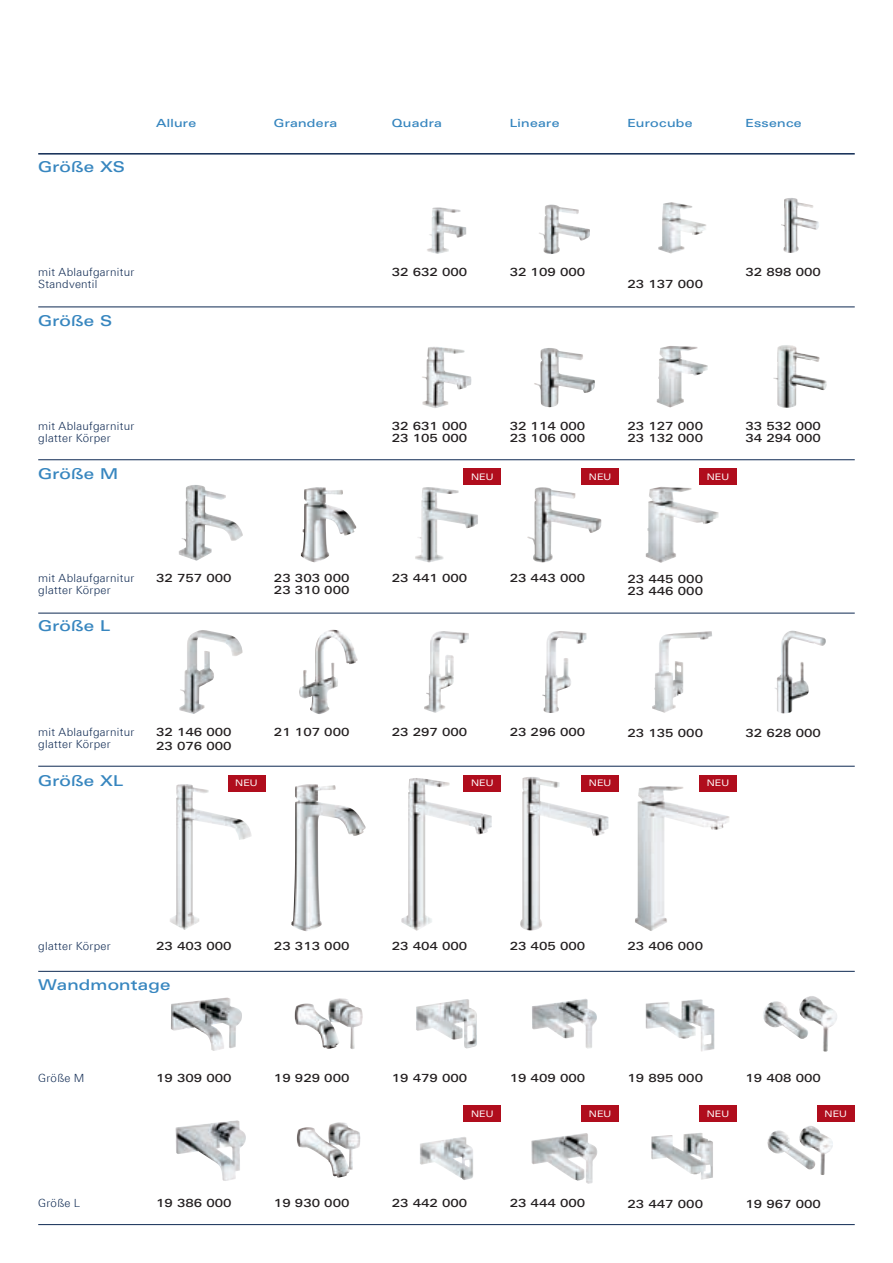
<style>
.page{position:relative;width:893px;height:1263px;background:#fff}
.page>*{position:absolute;margin:0;border:0;box-sizing:border-box;transform-origin:0 0}
.t1{font:500 15px "Linotype Univers 540 Ex";letter-spacing:.015em;color:#3786bf}
.t2{font:500 11.25px/12px "Linotype Univers 540 Ex";color:#231f20}
.t3{font:300 11.25px/12px "Linotype Univers 330";letter-spacing:.025em;color:#0e2952}
.t4{font:500 11.25px "Linotype Univers 540 Ex";letter-spacing:.025em;color:#3786bf}
.t5{font:9px "Linotype Univers 440 Extended";letter-spacing:.01em;color:#fff}
</style>
<div class="page">
<hr style="left:38px;top:153px;width:817px;height:2px;background:#0e2952">
<img style="left:179px;top:485px;width:64px;height:76px">
<img style="left:171px;top:997px;width:71px;height:54px">
<img style="left:179px;top:630px;width:63px;height:84px">
<img style="left:175px;top:1120px;width:71px;height:61px">
<img style="left:170px;top:784px;width:82px;height:146px">
<img style="left:301px;top:487px;width:55px;height:75px">
<img style="left:295px;top:998px;width:68px;height:51px">
<img style="left:299px;top:630px;width:56px;height:84px">
<img style="left:297px;top:1122px;width:63px;height:55px">
<img style="left:291px;top:784px;width:75px;height:147px">
<img style="left:427px;top:207px;width:39px;height:47px">
<img style="left:422px;top:347px;width:49px;height:61px">
<img style="left:415px;top:487px;width:63px;height:76px">
<img style="left:416px;top:999px;width:61px;height:50px">
<img style="left:424px;top:631px;width:45px;height:82px">
<img style="left:420px;top:1137px;width:53px;height:43px">
<img style="left:401px;top:778px;width:91px;height:153px">
<img style="left:539px;top:205px;width:51px;height:49px">
<img style="left:534px;top:348px;width:61px;height:59px">
<img style="left:527px;top:487px;width:74px;height:75px">
<img style="left:532px;top:999px;width:65px;height:50px">
<img style="left:542px;top:631px;width:44px;height:82px">
<img style="left:531px;top:1133px;width:67px;height:51px">
<img style="left:520px;top:777px;width:88px;height:153px">
<img style="left:658px;top:202px;width:48px;height:52px">
<img style="left:657px;top:346px;width:51px;height:61px">
<img style="left:646px;top:487px;width:73px;height:76px">
<img style="left:646px;top:999px;width:68px;height:52px">
<img style="left:652px;top:631px;width:60px;height:82px">
<img style="left:651px;top:1133px;width:62px;height:47px">
<img style="left:635px;top:786px;width:94px;height:145px">
<img style="left:781px;top:198px;width:38px;height:55px">
<img style="left:773px;top:345px;width:54px;height:63px">
<img style="left:763px;top:996px;width:74px;height:56px">
<img style="left:775px;top:630px;width:51px;height:83px">
<img style="left:767px;top:1126px;width:66px;height:49px">
<hr style="left:38px;top:306px;width:817px;height:1px;background:#0e2952">
<hr style="left:38px;top:459px;width:817px;height:1px;background:#0e2952">
<hr style="left:38px;top:613px;width:817px;height:1px;background:#0e2952">
<hr style="left:38px;top:766px;width:817px;height:1px;background:#0e2952">
<hr style="left:38px;top:971px;width:817px;height:1px;background:#0e2952">
<div style="left:463px;top:468px;width:38px;height:17px;background:#b00d1d"></div>
<div style="left:581px;top:468px;width:38px;height:17px;background:#b00d1d"></div>
<div style="left:699px;top:468px;width:38px;height:17px;background:#b00d1d"></div>
<div style="left:463px;top:1106px;width:38px;height:16px;background:#b00d1d"></div>
<div style="left:581px;top:1106px;width:38px;height:16px;background:#b00d1d"></div>
<div style="left:699px;top:1106px;width:38px;height:16px;background:#b00d1d"></div>
<div style="left:817px;top:1106px;width:38px;height:16px;background:#b00d1d"></div>
<div style="left:228px;top:775px;width:37px;height:16px;background:#b00d1d"></div>
<div style="left:463px;top:775px;width:38px;height:16px;background:#b00d1d"></div>
<div style="left:581px;top:775px;width:38px;height:16px;background:#b00d1d"></div>
<div style="left:699px;top:775px;width:38px;height:16px;background:#b00d1d"></div>
<hr style="left:38px;top:1224px;width:817px;height:1px;background:#0e2952">
<h1 class="t1" style="left:38px;top:158px;width:88px">Größe XS</h1>
<p class="t4" style="left:156px;top:116px;width:42px">Allure</p>
<p class="t4" style="left:274px;top:116px;width:65px">Grandera</p>
<p class="t4" style="left:392px;top:116px;width:52px">Quadra</p>
<p class="t4" style="left:510px;top:116px;width:51px">Lineare</p>
<p class="t4" style="left:627px;top:116px;width:66px">Eurocube</p>
<p class="t4" style="left:745px;top:116px;width:58px">Essence</p>
<p class="t3" style="left:38px;top:266px;width:98px">mit Ablaufgarnitur<br>Standventil</p>
<h1 class="t1" style="left:38px;top:311px;width:75px">Größe S</h1>
<p class="t2" style="left:392px;top:266px;width:77px">32 632 000</p>
<p class="t2" style="left:510px;top:266px;width:77px">32 109 000</p>
<p class="t2" style="left:627px;top:278px;width:77px">23 137 000</p>
<p class="t2" style="left:745px;top:266px;width:77px">32 898 000</p>
<p class="t3" style="left:38px;top:420px;width:98px">mit Ablaufgarnitur glatter Körper</p>
<p class="t2" style="left:392px;top:420px;width:77px">32 631 000<br>23 105 000</p>
<p class="t2" style="left:510px;top:420px;width:77px">32 114 000<br>23 106 000</p>
<p class="t2" style="left:627px;top:420px;width:77px">23 127 000<br>23 132 000</p>
<p class="t2" style="left:745px;top:420px;width:77px">33 532 000<br>34 294 000</p>
<h1 class="t1" style="left:38px;top:464px;width:81px">Größe M</h1>
<p class="t5" style="left:471px;top:471px;width:24px">NEU</p>
<p class="t5" style="left:589px;top:471px;width:24px">NEU</p>
<p class="t5" style="left:707px;top:471px;width:24px">NEU</p>
<p class="t3" style="left:38px;top:572px;width:98px">mit Ablaufgarnitur glatter Körper</p>
<p class="t2" style="left:156px;top:572px;width:77px">32 757 000</p>
<p class="t2" style="left:274px;top:572px;width:77px">23 303 000<br>23 310 000</p>
<p class="t2" style="left:392px;top:572px;width:77px">23 441 000</p>
<p class="t2" style="left:510px;top:572px;width:77px">23 443 000</p>
<p class="t2" style="left:627px;top:572px;width:77px">23 445 000<br>23 446 000</p>
<h1 class="t1" style="left:38px;top:617px;width:74px">Größe L</h1>
<p class="t3" style="left:38px;top:726px;width:98px">mit Ablaufgarnitur glatter Körper</p>
<h1 class="t1" style="left:38px;top:771px;width:87px">Größe XL</h1>
<p class="t2" style="left:156px;top:725px;width:77px;line-height:13.5px">32 146 000<br>23 076 000</p>
<p class="t2" style="left:274px;top:726px;width:77px">21 107 000</p>
<p class="t2" style="left:392px;top:726px;width:77px">23 297 000</p>
<p class="t2" style="left:510px;top:726px;width:77px">23 296 000</p>
<p class="t2" style="left:627px;top:726px;width:77px">23 135 000</p>
<p class="t2" style="left:745px;top:726px;width:77px">32 628 000</p>
<p class="t5" style="left:235px;top:778px;width:24px">NEU</p>
<p class="t5" style="left:471px;top:778px;width:24px">NEU</p>
<p class="t5" style="left:589px;top:778px;width:24px">NEU</p>
<p class="t5" style="left:707px;top:778px;width:24px">NEU</p>
<p class="t3" style="left:38px;top:940px;width:74px">glatter Körper</p>
<p class="t2" style="left:156px;top:940px;width:77px">23 403 000</p>
<p class="t2" style="left:274px;top:940px;width:77px">23 313 000</p>
<p class="t2" style="left:392px;top:940px;width:77px">23 404 000</p>
<p class="t2" style="left:510px;top:940px;width:77px">23 405 000</p>
<p class="t2" style="left:627px;top:940px;width:77px">23 406 000</p>
<h1 class="t1" style="left:38px;top:975px;width:134px">Wandmontage</h1>
<p class="t3" style="left:38px;top:1072px;width:48px">Größe M</p>
<p class="t2" style="left:156px;top:1072px;width:77px">19 309 000</p>
<p class="t2" style="left:274px;top:1072px;width:77px">19 929 000</p>
<p class="t2" style="left:392px;top:1072px;width:77px">19 479 000</p>
<p class="t2" style="left:510px;top:1072px;width:77px">19 409 000</p>
<p class="t2" style="left:627px;top:1072px;width:77px">19 895 000</p>
<p class="t2" style="left:745px;top:1072px;width:77px">19 408 000</p>
<p class="t5" style="left:471px;top:1109px;width:24px">NEU</p>
<p class="t5" style="left:589px;top:1109px;width:24px">NEU</p>
<p class="t5" style="left:707px;top:1109px;width:24px">NEU</p>
<p class="t5" style="left:824px;top:1109px;width:24px">NEU</p>
<p class="t3" style="left:38px;top:1197px;width:43px">Größe L</p>
<p class="t2" style="left:156px;top:1197px;width:77px">19 386 000</p>
<p class="t2" style="left:274px;top:1197px;width:77px">19 930 000</p>
<p class="t2" style="left:392px;top:1197px;width:77px">23 442 000</p>
<p class="t2" style="left:510px;top:1197px;width:77px">23 444 000</p>
<p class="t2" style="left:627px;top:1197px;width:77px">23 447 000</p>
<p class="t2" style="left:745px;top:1197px;width:77px">19 967 000</p>
</div>
